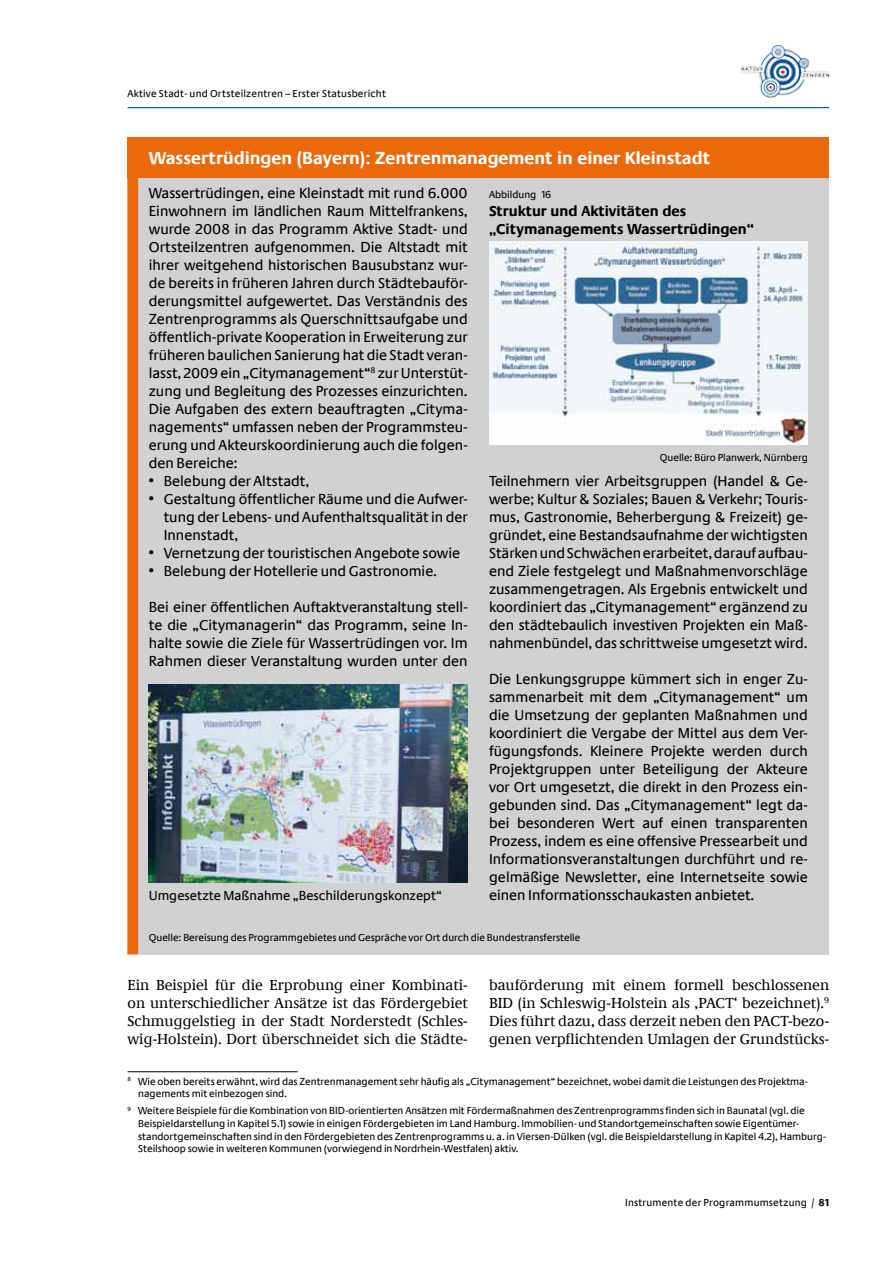
<style>
.page{position:relative;width:893px;height:1263px;background:#fff}
.page>*{position:absolute;margin:0;border:0;box-sizing:border-box;transform-origin:0 0}
.t1{font:700 18px "Neue Praxis";color:#fff}
.Beispielbox_Absatz{font:15px/18px "Neue Praxis";color:#000;text-align:justify}
.Standardbsatz{font:15px/18px "Neue Demos";color:#000;text-align:justify}
.Beispielbox_Auflistu{font:15px/18px "Neue Praxis";color:#000;text-align:justify}
.Bildüberschrift{font:700 15px/18px "Neue Praxis";color:#000}
.Bildunterschrift{font:13.5px "Neue Praxis";color:#000}
.Fußnote_ohne_Strich{font:10.5px/12.6px "Neue Praxis";color:#000}
.Fußnote{font:10.5px/12.6px "Neue Praxis";color:#000}
.Fußnote_ohne_Strich-2{font:10.5px "Neue Praxis";letter-spacing:.02em;color:#000}
.Beispielbox_Quellen{font:10.5px "Neue Praxis";color:#000}
.Bildquelle_ohne_Rast{font:10.5px "Neue Praxis";color:#000}
.Abbildungsnummer{font:10.5px "Neue Praxis";color:#000}
.s1{font-weight:700}
</style>
<div class="page">
<hr style="left:128px;top:107px;width:701px;height:1px;background:#005091">
<img style="left:741px;top:45px;width:89px;height:53px">
<div style="left:128px;top:169px;width:701px;height:749px;background:#d0d1d2"></div>
<div style="left:128px;top:137px;width:701px;height:40px;background:#eb690b"></div>
<div style="left:128px;top:918px;width:701px;height:36px;background:#d0d1d2"></div>
<div style="left:128px;top:177px;width:10px;height:777px;background:#eb690b"></div>
<img style="left:149px;top:684px;width:319px;height:199px">
<img style="left:489px;top:241px;width:319px;height:203px">
<hr style="left:128px;top:1071px;width:170px;height:1px;background:#000">
<p class="Fußnote_ohne_Strich-2" style="left:128px;top:87px;width:260px">Aktive Stadt- und Ortsteilzentren – Erster Statusbericht</p>
<h3 class="t1" style="left:149px;top:147px;width:563px">Wassertrüdingen (Bayern): Zentrenmanagement in einer Kleinstadt</h3>
<p class="Beispielbox_Absatz" style="left:149px;top:184px;width:320px">Wassertrüdingen, eine Kleinstadt mit rund 6.000<br>Einwohnern im ländlichen Raum Mittelfrankens, wurde 2008 in das Programm Aktive Stadt- und Ortsteilzentren aufgenommen. Die Altstadt mit ihrer weitgehend historischen Bausubstanz wur&shy;de bereits in früheren Jahren durch Städtebauför&shy;derungsmittel aufgewertet. Das Verständnis des Zentrenprogramms als Querschnittsaufgabe und öffentlich-private Kooperation in Erweiterung zur früheren baulichen Sanierung hat die Stadt veran&shy;lasst, 2009 ein „Citymanagement“<sup>8</sup> zur Unterstüt&shy;zung und Begleitung des Prozesses einzurichten.<br>Die Aufgaben des extern beauftragten „Cityma&shy;nagements“ umfassen neben der Programmsteu&shy;erung und Akteurskoordinierung auch die folgen&shy;den Bereiche:</p>
<p class="Beispielbox_Auflistu" style="left:149px;top:472px;width:162px">• Belebung der Altstadt,</p>
<p class="Beispielbox_Auflistu" style="left:164px;top:490px;width:306px;text-indent:-15px">• Gestaltung öffentlicher Räume und die Aufwer&shy;tung der Lebens- und Aufenthaltsqualität in der Innenstadt,</p>
<p class="Beispielbox_Auflistu" style="left:149px;top:544px;width:313px">• Vernetzung der touristischen Angebote sowie</p>
<p class="Beispielbox_Auflistu" style="left:149px;top:562px;width:289px">• Belebung der Hotellerie und Gastronomie.</p>
<p class="Beispielbox_Absatz" style="left:149px;top:598px;width:320px">Bei einer öffentlichen Auftaktveranstaltung stell&shy;te die „Citymanagerin“ das Programm, seine In&shy;halte sowie die Ziele für Wassertrüdingen vor. Im Rahmen dieser Veranstaltung wurden unter den</p>
<p class="Abbildungsnummer" style="left:489px;top:188px;width:64px">Abbildung 16</p>
<p class="Bildüberschrift" style="left:489px;top:202px;width:266px">Struktur und Aktivitäten des „Citymanagements Wassertrüdingen“</p>
<p class="Bildquelle_ohne_Rast" style="left:660px;top:451px;width:150px">Quelle: Büro Planwerk, Nürnberg</p>
<p class="Beispielbox_Absatz" style="left:489px;top:472px;width:320px">Teilnehmern vier Arbeitsgruppen (Handel &amp; Ge&shy;werbe; Kultur &amp; Soziales; Bauen &amp; Verkehr; Touris&shy;mus, Gastronomie, Beherbergung &amp; Freizeit) ge&shy;gründet, eine Bestandsaufnahme der wichtigsten Stärken und Schwächen erarbeitet, darauf aufbau&shy;end Ziele festgelegt und Maßnahmenvorschläge zusammengetragen. Als Ergebnis entwickelt und koordiniert das „Citymanagement“ ergänzend zu den städtebaulich investiven Projekten ein Maß&shy;nahmenbündel, das schrittweise umgesetzt wird.</p>
<p class="Beispielbox_Absatz" style="left:489px;top:670px;width:320px">Die Lenkungsgruppe kümmert sich in enger Zu&shy;sammenarbeit mit dem „Citymanagement“ um die Umsetzung der geplanten Maßnahmen und koordiniert die Vergabe der Mittel aus dem Ver&shy;fügungsfonds. Kleinere Projekte werden durch Projektgruppen unter Beteiligung der Akteure vor Ort umgesetzt, die direkt in den Prozess ein&shy;gebunden sind. Das „Citymanagement“ legt da&shy;bei besonderen Wert auf einen transparenten Prozess, indem es eine offensive Pressearbeit und Informationsveranstaltungen durchführt und re&shy;gelmäßige Newsletter, eine Internetseite sowie einen Informationsschaukasten anbietet.</p>
<p class="Beispielbox_Quellen" style="left:149px;top:931px;width:433px">Quelle: Bereisung des Programmgebietes und Gespräche vor Ort durch die Bundestransferstelle</p>
<p class="Bildunterschrift" style="left:149px;top:887px;width:295px">Umgesetzte Maßnahme „Beschilderungskonzept“</p>
<p class="Standardbsatz" style="left:128px;top:976px;width:342px">Ein Beispiel für die Erprobung einer Kombinati&shy;on unterschiedlicher Ansätze ist das Fördergebiet Schmuggelstieg in der Stadt Norderstedt (Schles&shy;wig-Holstein). Dort überschneidet sich die Städte-</p>
<p class="Standardbsatz" style="left:489px;top:976px;width:342px">bauförderung mit einem formell beschlossenen BID (in Schleswig-Holstein als ‚PACT‘ bezeichnet).<sup>9<br></sup>Dies führt dazu, dass derzeit neben den PACT-bezo&shy;genen verpflichtenden Umlagen der Grundstücks-</p>
<p class="Fußnote" style="left:138px;top:1075px;width:671px;text-indent:-11px"><sup>8</sup> Wie oben bereits erwähnt, wird das Zentrenmanagement sehr häufig als „Citymanagement“ bezeichnet, wobei damit die Leistungen des Projektma&shy;nagements mit einbezogen sind.</p>
<p class="Fußnote_ohne_Strich" style="left:138px;top:1104px;width:690px;text-indent:-11px"><sup>9</sup> Weitere Beispiele für die Kombination von BID-orientierten Ansätzen mit Fördermaßnahmen des Zentrenprogramms finden sich in Baunatal (vgl. die Beispieldarstellung in Kapitel 5.1) sowie in einigen Fördergebieten im Land Hamburg. Immobilien- und Standortgemeinschaften sowie Eigentümer&shy;standortgemeinschaften sind in den Fördergebieten des Zentrenprogramms u. a. in Viersen-Dülken (vgl. die Beispieldarstellung in Kapitel 4.2), Hamburg-Steilshoop sowie in weiteren Kommunen (vorwiegend in Nordrhein-Westfalen) aktiv.</p>
<p class="Fußnote_ohne_Strich-2" style="left:625px;top:1196px;width:206px">Instrumente der Programmumsetzung / <span class="s1">81</span></p>
</div>
